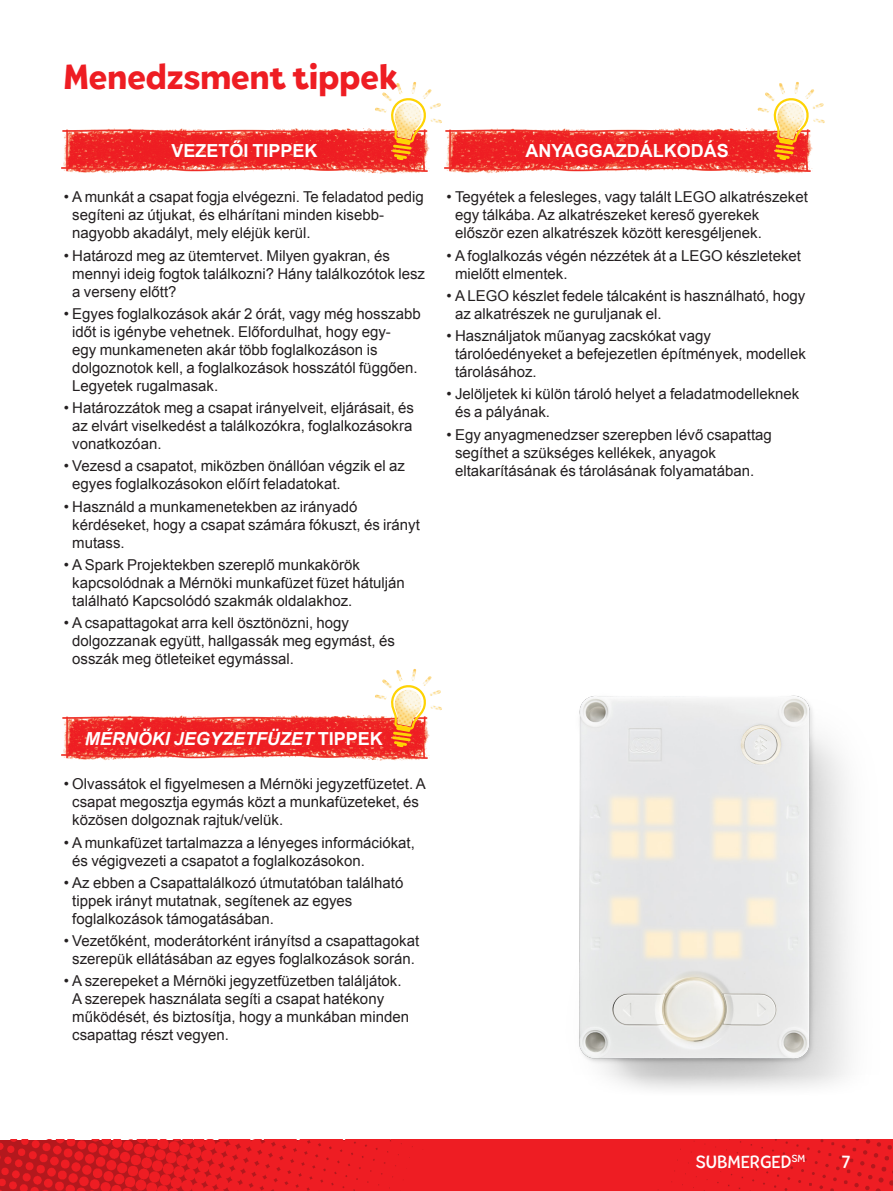
<style>
.page{position:relative;width:893px;height:1191px;background:#fff}
.page>*{position:absolute;margin:0;border:0;box-sizing:border-box;transform-origin:0 0}
.Header_24{font:800 36px "Tobi Pro";letter-spacing:.005em;color:#ee1d23}
.Subheader_12{font:700 18px "Arial";color:#fff}
.Subheader_12-2{font:italic 700 18px "Arial";color:#fff}
.t1{font:500 18px "Tobi Pro";color:#fff}
.t2{font:15px/18px "Arial";color:#231f20}
.s1{font-style:normal}
</style>
<div class="page">
<img style="left:0;top:1139px;width:507px;height:52px">
<div style="left:507px;top:1139px;width:386px;height:52px;background:#ee1d23"></div>
<img style="left:579px;top:695px;width:270px;height:395px">
<img style="left:61px;top:128px;width:368px;height:46px">
<img style="left:61px;top:715px;width:368px;height:45px">
<img style="left:444px;top:128px;width:368px;height:46px">
<svg style="left:375px;top:139px;width:55px;height:22px"></svg>
<img style="left:375px;top:82px;width:67px;height:57px">
<svg style="left:375px;top:726px;width:55px;height:22px"></svg>
<img style="left:375px;top:669px;width:67px;height:57px">
<svg style="left:757px;top:139px;width:56px;height:22px"></svg>
<img style="left:757px;top:82px;width:68px;height:57px">
<p class="Header_24" style="left:64px;top:53px;width:335px">Menedzsment tippek</p>
<p class="Subheader_12" style="left:171px;top:138px;width:148px">VEZETŐI TIPPEK</p>
<p class="t2" style="left:72px;top:188px;width:353px;text-indent:-9px">• A munkát a csapat fogja elvégezni. Te feladatod pedig segíteni az útjukat, és elhárítani minden kisebb&shy;nagyobb akadályt, mely eléjük kerül.</p>
<p class="t2" style="left:72px;top:246px;width:354px;text-indent:-9px">• Határozd meg az ütemtervet. Milyen gyakran, és mennyi ideig fogtok találkozni? Hány találkozótok lesz a verseny előtt?</p>
<p class="t2" style="left:72px;top:305px;width:350px;text-indent:-9px">• Egyes foglalkozások akár 2 órát, vagy még hosszabb időt is igénybe vehetnek. Előfordulhat, hogy egy-<br>egy munkameneten akár több foglalkozáson is dolgoznotok kell, a foglalkozások hosszától függően.<br>Legyetek rugalmasak.</p>
<p class="t2" style="left:72px;top:399px;width:343px;text-align:justify;text-indent:-9px">• Határozzátok meg a csapat irányelveit, eljárásait, és az elvárt viselkedést a találkozókra, foglalkozásokra vonatkozóan.</p>
<p class="t2" style="left:72px;top:457px;width:334px;text-indent:-9px">• Vezesd a csapatot, miközben önállóan végzik el az egyes foglalkozásokon előírt feladatokat.</p>
<p class="t2" style="left:72px;top:497px;width:349px;text-indent:-9px">• Használd a munkamenetekben az irányadó kérdéseket, hogy a csapat számára fókuszt, és irányt mutass.</p>
<p class="t2" style="left:72px;top:556px;width:334px;text-indent:-9px">• A Spark Projektekben szereplő munkakörök kapcsolódnak a Mérnöki munkafüzet füzet hátulján található Kapcsolódó szakmák oldalakhoz.</p>
<p class="t2" style="left:72px;top:614px;width:324px;text-indent:-9px">• A csapattagokat arra kell ösztönözni, hogy dolgozzanak együtt, hallgassák meg egymást, és osszák meg ötleteiket egymással.</p>
<p class="Subheader_12" style="left:525px;top:138px;width:205px">ANYAGGAZDÁLKODÁS</p>
<p class="t2" style="left:455px;top:188px;width:354px;text-indent:-9px">• Tegyétek a felesleges, vagy talált LEGO alkatrészeket egy tálkába. Az alkatrészeket kereső gyerekek először ezen alkatrészek között keresgéljenek.</p>
<p class="t2" style="left:455px;top:246px;width:348px;text-indent:-9px">• A foglalkozás végén nézzétek át a LEGO készleteket mielőtt elmentek.</p>
<p class="t2" style="left:455px;top:287px;width:352px;text-indent:-9px">• A LEGO készlet fedele tálcaként is használható, hogy az alkatrészek ne guruljanak el.</p>
<p class="t2" style="left:455px;top:327px;width:353px;text-indent:-9px">• Használjatok műanyag zacskókat vagy tárolóedényeket a befejezetlen építmények, modellek tárolásához.</p>
<p class="t2" style="left:455px;top:385px;width:346px;text-indent:-9px">• Jelöljetek ki külön tároló helyet a feladatmodelleknek és a pályának.</p>
<p class="t2" style="left:455px;top:425px;width:318px;text-indent:-9px">• Egy anyagmenedzser szerepben lévő csapattag segíthet a szükséges kellékek, anyagok eltakarításának és tárolásának folyamatában.</p>
<p class="Subheader_12-2" style="left:85px;top:726px;width:300px">MÉRNÖKI JEGYZETFÜZET <span class="s1">TIPPEK</span></p>
<p class="t2" style="left:72px;top:775px;width:355px;text-indent:-9px">• Olvassátok el figyelmesen a Mérnöki jegyzetfüzetet. A csapat megosztja egymás közt a munkafüzeteket, és közösen dolgoznak rajtuk/velük.</p>
<p class="t2" style="left:72px;top:833px;width:344px;text-indent:-9px">• A munkafüzet tartalmazza a lényeges információkat, és végigvezeti a csapatot a foglalkozásokon.</p>
<p class="t2" style="left:72px;top:873px;width:333px;text-indent:-9px">• Az ebben a Csapattalálkozó útmutatóban található tippek irányt mutatnak, segítenek az egyes foglalkozások támogatásában.</p>
<p class="t2" style="left:64px;top:932px;width:357px;text-align:center">• Vezetőként, moderátorként irányítsd a csapattagokat szerepük ellátásában az egyes foglalkozások során.</p>
<p class="t2" style="left:72px;top:972px;width:338px;text-indent:-9px">• A szerepeket a Mérnöki jegyzetfüzetben találjátok.<br>A szerepek használata segíti a csapat hatékony működését, és biztosítja, hogy a munkában minden csapattag részt vegyen.</p>
<p class="t1" style="left:695px;top:1150px;width:111px">SUBMERGED<sup>SM</sup></p>
<p class="t1" style="left:841px;top:1150px;width:11px">7</p>
</div>
